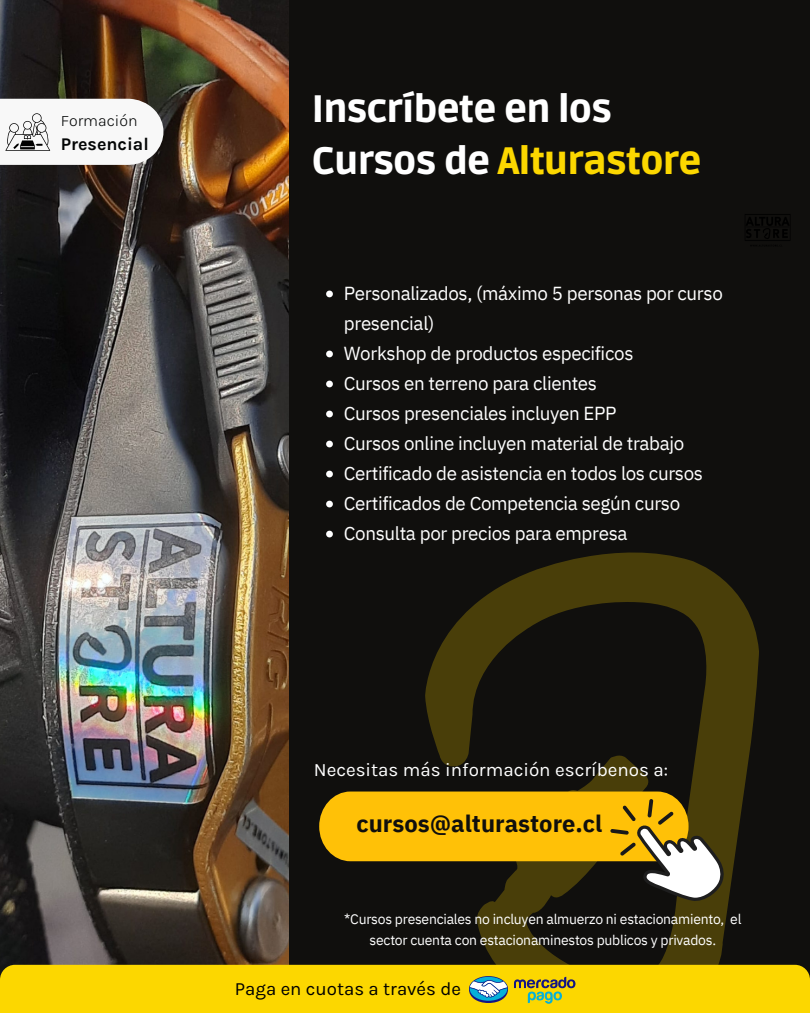
<style>
.page{position:relative;width:810px;height:1013px;background:#fff}
.page>*{position:absolute;margin:0;border:0;box-sizing:border-box;transform-origin:0 0}
.t1{font:900 38px "Ruda";letter-spacing:-.02em;color:#fcd700}
.t2{font:900 38px "Ruda";letter-spacing:-.02em;color:#fff}
.t3{font:700 23.7px "IBM Plex Sans";color:#100f0d}
.t4{font:18.8px/30px "IBM Plex Sans";letter-spacing:-.02em;color:#fff}
.t5{font:18.8px "Karla";color:#fff}
.t6{font:18.7px "Karla";color:#000}
.t7{font:700 17.9px "Karla";color:#040606}
.t8{font:300 16.1px "Karla";color:#040606}
.t9{font:14px/20.2px "IBM Plex Sans";letter-spacing:-.02em;color:#fff;text-align:center}
.s1{color:#fff}
</style>
<div class="page">
<div style="left:0;top:0;width:810px;height:1012px;background:#100f0d"></div>
<img style="left:0;top:0;width:289px;height:964px">
<svg style="left:425px;top:552px;width:334px;height:412px"></svg>
<div style="left:0;top:964px;width:810px;height:48px;background:#fcd700"></div>
<svg style="left:469px;top:976px;width:39px;height:27px"></svg>
<svg style="left:514px;top:976px;width:61px;height:27px"></svg>
<svg style="left:319px;top:791px;width:406px;height:110px"></svg>
<svg style="left:326px;top:290px;width:7px;height:7px"></svg>
<svg style="left:326px;top:350px;width:7px;height:7px"></svg>
<svg style="left:326px;top:380px;width:7px;height:7px"></svg>
<svg style="left:326px;top:410px;width:7px;height:7px"></svg>
<svg style="left:326px;top:440px;width:7px;height:7px"></svg>
<svg style="left:326px;top:470px;width:7px;height:7px"></svg>
<svg style="left:326px;top:500px;width:7px;height:7px"></svg>
<svg style="left:326px;top:530px;width:7px;height:7px"></svg>
<svg style="left:0;top:99px;width:166px;height:66px;background:#e3e3e3"></svg>
<p class="t8" style="left:61px;top:111px;width:78px">Formación</p>
<p class="t7" style="left:61px;top:133px;width:90px">Presencial</p>
<p class="t2" style="left:312px;top:87px;width:301px">Inscríbete en los</p>
<p class="t1" style="left:312px;top:139px;width:391px"><span class="s1">Cursos de</span> Alturastore</p>
<p class="t4" style="left:344px;top:278px;width:381px">Personalizados, (máximo 5 personas por curso presencial)</p>
<p class="t4" style="left:344px;top:338px;width:291px">Workshop de productos especificos</p>
<p class="t4" style="left:344px;top:368px;width:255px">Cursos en terreno para clientes</p>
<p class="t4" style="left:344px;top:398px;width:274px">Cursos presenciales incluyen EPP</p>
<p class="t4" style="left:344px;top:428px;width:342px">Cursos online incluyen material de trabajo</p>
<p class="t4" style="left:344px;top:458px;width:361px">Certificado de asistencia en todos los cursos</p>
<p class="t4" style="left:344px;top:488px;width:338px">Certificados de Competencia según curso</p>
<p class="t4" style="left:344px;top:518px;width:285px">Consulta por precios para empresa</p>
<p class="t5" style="left:314px;top:758px;width:356px">Necesitas más información escríbenos a:</p>
<p class="t3" style="left:357px;top:808px;width:247px">cursos@alturastore.cl</p>
<p class="t9" style="left:344px;top:909px;width:399px">*Cursos presenciales no incluyen almuerzo ni estacionamiento, el sector cuenta con estacionaminestos publicos y privados.</p>
<p class="t6" style="left:235px;top:978px;width:228px">Paga en cuotas a través de</p>
</div>
